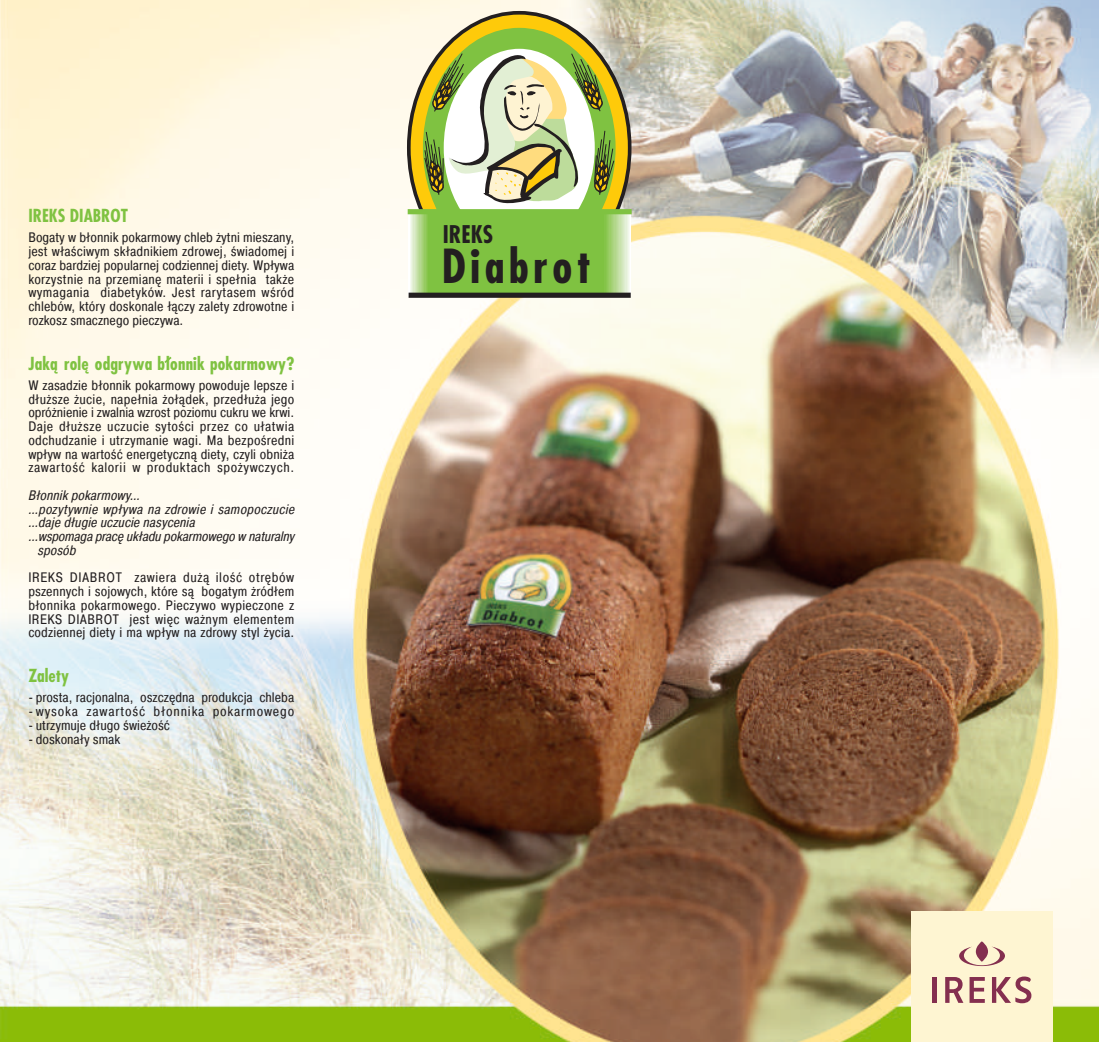
<style>
.page{position:relative;width:1099px;height:1042px;background:#fff}
.page>*{position:absolute;margin:0;border:0;box-sizing:border-box;transform-origin:0 0}
.t1{font:700 condensed 45.62px "Futura";letter-spacing:.1em;color:#231f20}
.t2{font:700 condensed 23.75px "Futura";color:#231f20}
.t3{font:700 condensed 17.5px "Futura";letter-spacing:.01em;color:#7fc241}
.t4{font:13.75px/13.8px "Pragmatica Cond E";letter-spacing:.005em;color:#231f20;text-align:justify}
.t5{font:italic 13.75px "Pragmatica Cond E";color:#231f20}
.t6{font:13.75px "Pragmatica Cond E";letter-spacing:.06em;color:#231f20}
</style>
<div class="page">
<img style="left:0;top:0;width:1098px;height:1042px">
<svg style="left:409px;top:13px;width:220px;height:270px;background:#deb30e"></svg>
<div style="left:423px;top:29px;width:192px;height:238px;background:#7fc241;border-radius:50%"></div>
<div style="left:444px;top:49px;width:150px;height:198px;background:#fff;border-radius:50%"></div>
<hr style="left:630px;top:214px;width:1px;height:82px;background:#fff">
<hr style="left:628px;top:214px;width:2px;height:82px;background:#f8fbf4">
<hr style="left:627px;top:214px;width:1px;height:82px;background:#f1f7eb">
<hr style="left:626px;top:214px;width:1px;height:82px;background:#ebf4e1">
<hr style="left:625px;top:214px;width:1px;height:82px;background:#e4f0d8">
<hr style="left:624px;top:214px;width:1px;height:82px;background:#deedcf">
<hr style="left:622px;top:214px;width:1px;height:82px;background:#d9eac6">
<hr style="left:621px;top:214px;width:1px;height:82px;background:#d3e7be">
<hr style="left:620px;top:214px;width:1px;height:82px;background:#cee5b5">
<hr style="left:619px;top:214px;width:1px;height:82px;background:#c9e2ad">
<hr style="left:617px;top:214px;width:2px;height:82px;background:#c3dfa4">
<hr style="left:616px;top:214px;width:1px;height:82px;background:#bddc9b">
<hr style="left:615px;top:214px;width:1px;height:82px;background:#b7d993">
<hr style="left:614px;top:214px;width:1px;height:82px;background:#b2d78a">
<hr style="left:612px;top:214px;width:2px;height:82px;background:#add583">
<hr style="left:611px;top:214px;width:1px;height:82px;background:#a7d27a">
<hr style="left:610px;top:214px;width:1px;height:82px;background:#a2d072">
<hr style="left:609px;top:214px;width:1px;height:82px;background:#9cce68">
<hr style="left:607px;top:214px;width:2px;height:82px;background:#95cb5f">
<hr style="left:606px;top:214px;width:1px;height:82px;background:#8fc957">
<hr style="left:605px;top:214px;width:1px;height:82px;background:#89c64f">
<hr style="left:604px;top:214px;width:1px;height:82px;background:#84c448">
<hr style="left:603px;top:214px;width:1px;height:82px;background:#7fc241">
<div style="left:428px;top:214px;width:175px;height:82px;background:#7fc241"></div>
<hr style="left:427px;top:214px;width:2px;height:82px;background:#7fc241">
<hr style="left:426px;top:214px;width:1px;height:82px;background:#86c54a">
<hr style="left:425px;top:214px;width:1px;height:82px;background:#8ec855">
<hr style="left:424px;top:214px;width:1px;height:82px;background:#96cb61">
<hr style="left:423px;top:214px;width:1px;height:82px;background:#9fcf6d">
<hr style="left:421px;top:214px;width:2px;height:82px;background:#a7d279">
<hr style="left:420px;top:214px;width:1px;height:82px;background:#aed585">
<hr style="left:419px;top:214px;width:1px;height:82px;background:#b5d890">
<hr style="left:418px;top:214px;width:1px;height:82px;background:#bddc9b">
<hr style="left:416px;top:214px;width:2px;height:82px;background:#c5e0a6">
<hr style="left:415px;top:214px;width:1px;height:82px;background:#cde4b3">
<hr style="left:414px;top:214px;width:1px;height:82px;background:#d4e8bf">
<hr style="left:413px;top:214px;width:1px;height:82px;background:#dcebca">
<hr style="left:412px;top:214px;width:1px;height:82px;background:#e4f0d6">
<hr style="left:410px;top:214px;width:2px;height:82px;background:#ecf5e3">
<hr style="left:409px;top:214px;width:1px;height:82px;background:#f5faf1">
<hr style="left:408px;top:214px;width:1px;height:82px;background:#fff">
<div style="left:407px;top:209px;width:224px;height:5px;background:#7fc241"></div>
<div style="left:408px;top:293px;width:222px;height:5px;background:#231f20"></div>
<svg style="left:424px;top:53px;width:190px;height:152px"></svg>
<svg style="left:162px;top:355px;width:11px;height:10px"></svg>
<div style="left:911px;top:911px;width:141px;height:131px;background:#fef5d2"></div>
<div style="left:932px;top:977px;width:5px;height:26px;background:#842f4f"></div>
<svg style="left:945px;top:977px;width:18px;height:26px"></svg>
<svg style="left:969px;top:977px;width:15px;height:26px"></svg>
<svg style="left:992px;top:976px;width:39px;height:27px"></svg>
<svg style="left:959px;top:941px;width:45px;height:25px"></svg>
<p class="t3" style="left:28px;top:208px;width:101px">IREKS DIABROT</p>
<p class="t4" style="left:28px;top:232px;width:267px">Bogaty w błonnik pokarmowy chleb żytni mieszany, jest właściwym składnikiem zdrowej, świadomej i coraz bardziej popularnej codziennej diety. Wpływa korzystnie na przemianę materii i spełnia także wymagania diabetyków. Jest rarytasem wśród chlebów, który doskonale łączy zalety zdrowotne i rozkosz smacznego pieczywa.</p>
<p class="t3" style="left:28px;top:356px;width:267px">Jaka˛ role˛ odgrywa blonnik pokarmowy?</p>
<p class="t4" style="left:28px;top:380px;width:267px">W zasadzie błonnik pokarmowy powoduje lepsze i dłuższe żucie, napełnia żołądek, przedłuża jego opróżnienie i zwalnia wzrost poziomu cukru we krwi.<br>Daje dłuższe uczucie sytości przez co ułatwia odchudzanie i utrzymanie wagi. Ma bezpośredni wpływ na wartość energetyczną diety, czyli obniża zawartość kalorii w produktach spożywczych.</p>
<p class="t5" style="left:28px;top:490px;width:114px">Błonnik pokarmowy…</p>
<p class="t5" style="left:28px;top:504px;width:268px">…pozytywnie wpływa na zdrowie i samopoczucie</p>
<p class="t5" style="left:28px;top:518px;width:168px">…daje długie uczucie nasycenia</p>
<p class="t5" style="left:28px;top:531px;width:268px">…wspomaga pracę układu pokarmowego w naturalny</p>
<p class="t5" style="left:38px;top:545px;width:40px">sposób</p>
<p class="t4" style="left:28px;top:572px;width:267px">IREKS DIABROT zawiera dużą ilość otrębów pszennych i sojowych, które są bogatym żródłem błonnika pokarmowego. Pieczywo wypieczone z IREKS DIABROT jest więc ważnym elementem codziennej diety i ma wpływ na zdrowy styl życia.</p>
<p class="t3" style="left:28px;top:668px;width:42px">Zalety</p>
<p class="t4" style="left:28px;top:692px;width:267px">- prosta, racjonalna, oszczędna produkcja chleba</p>
<p class="t6" style="left:28px;top:706px;width:267px">- wysoka zawartość błonnika pokarmowego</p>
<p class="t4" style="left:28px;top:720px;width:143px">- utrzymuje długo świeżość</p>
<p class="t4" style="left:28px;top:733px;width:94px">- doskonały smak</p>
<h2 class="t2" style="left:443px;top:223px;width:52px">IREKS</h2>
<h1 class="t1" style="left:442px;top:246px;width:150px">Diabrot</h1>
</div>
